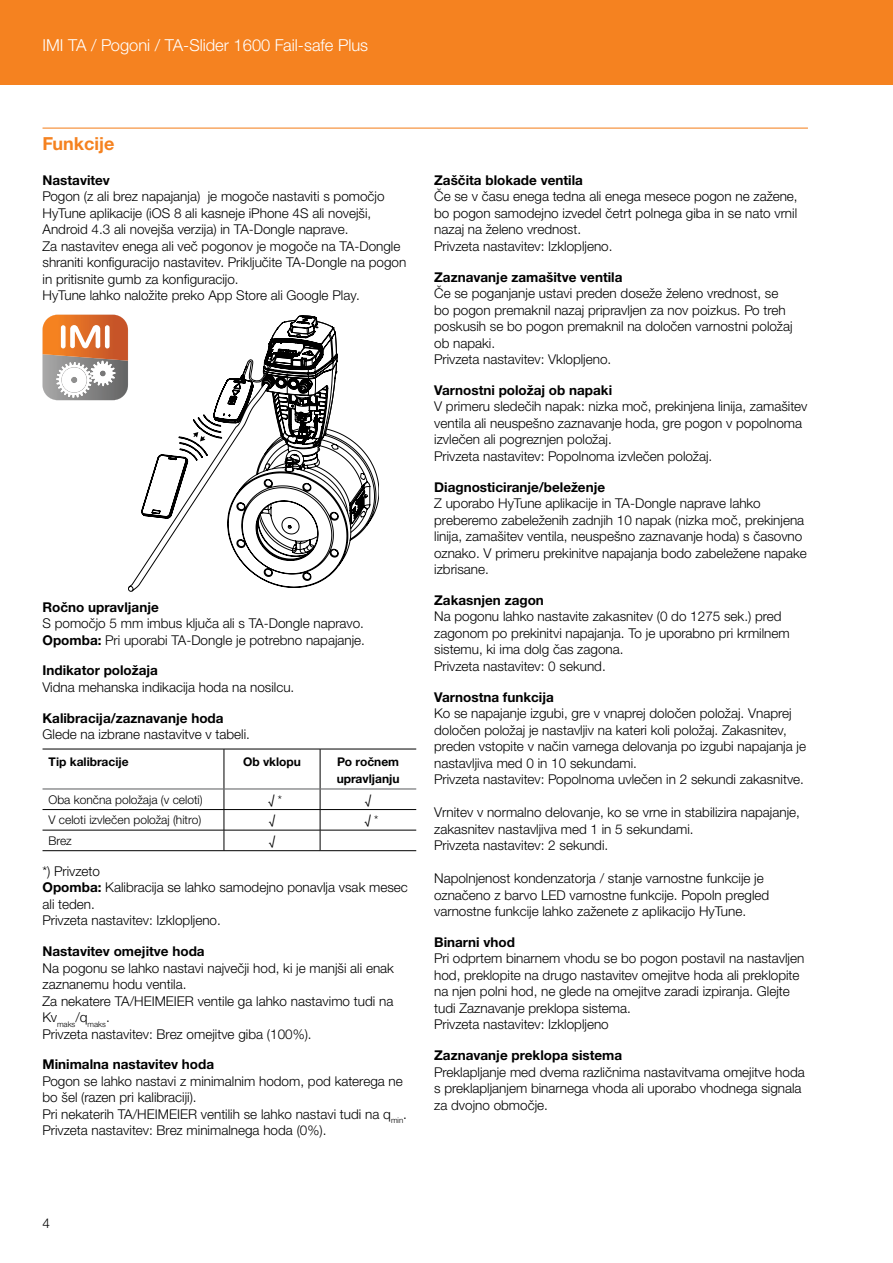
<style>
.page{position:relative;width:893px;height:1263px;background:#fff}
.page>*{position:absolute;margin:0;border:0;box-sizing:border-box;transform-origin:0 0}
.t1{font:700 18px "Helvetica Neue LTW1 G";color:#f58220}
.t2{font:300 16.5px "Helvetica Neue LTW1 G";color:#fff}
.t3{font:300 13.5px/16.5px "Helvetica Neue LTW1 G";color:#000}
.t4{font:700 13.5px "Helvetica Neue LTW1 G";color:#000}
.t5{font:300 12px "Helvetica Neue LTW1 G";color:#000}
.t6{font:700 12px/16.5px "Helvetica Neue LTW1 G";color:#000}
.t7{font:300 7.8px "Helvetica Neue LTW1 G";color:#000}
.s1{font-weight:700}
</style>
<div class="page">
<div style="left:0;top:0;width:893px;height:85px;background:#f58220"></div>
<hr style="left:43px;top:128px;width:765px;height:1px;background:#f58220">
<hr style="left:43px;top:749px;width:181px;height:1px;background:#000">
<hr style="left:224px;top:749px;width:96px;height:1px;background:#000">
<hr style="left:224px;top:749px;width:1px;height:40px;background:#000">
<hr style="left:320px;top:749px;width:96px;height:1px;background:#000">
<hr style="left:320px;top:749px;width:1px;height:40px;background:#000">
<hr style="left:43px;top:809px;width:181px;height:1px;background:#000">
<hr style="left:224px;top:809px;width:96px;height:1px;background:#000">
<hr style="left:320px;top:809px;width:96px;height:1px;background:#000">
<hr style="left:43px;top:830px;width:181px;height:1px;background:#000">
<hr style="left:224px;top:830px;width:96px;height:1px;background:#000">
<svg style="left:224px;top:790px;width:1px;height:60px"></svg>
<hr style="left:320px;top:830px;width:96px;height:1px;background:#000">
<svg style="left:320px;top:790px;width:1px;height:60px"></svg>
<hr style="left:43px;top:850px;width:181px;height:1px;background:#000">
<hr style="left:224px;top:850px;width:96px;height:1px;background:#000">
<hr style="left:320px;top:850px;width:96px;height:1px;background:#000">
<hr style="left:43px;top:789px;width:181px;height:1px;background:#58595b">
<hr style="left:224px;top:789px;width:96px;height:1px;background:#58595b">
<hr style="left:320px;top:789px;width:96px;height:1px;background:#58595b">
<svg style="left:43px;top:315px;width:85px;height:86px"></svg>
<img style="left:43px;top:354px;width:85px;height:7px">
<svg style="left:128px;top:459px;width:251px;height:132px"></svg>
<svg style="left:141px;top:315px;width:229px;height:239px"></svg>
<p class="t2" style="left:43px;top:35px;width:327px">IMI TA / Pogoni / TA-Slider 1600 Fail-safe Plus</p>
<h1 class="t1" style="left:43px;top:132px;width:73px">Funkcije</h1>
<p class="t4" style="left:43px;top:172px;width:69px">Nastavitev</p>
<p class="t3" style="left:43px;top:188px;width:365px">Pogon (z ali brez napajanja) je mogoče nastaviti s pomočjo HyTune aplikacije (iOS 8 ali kasneje iPhone 4S ali novejši, Android 4.3 ali novejša verzija) in TA-Dongle naprave.<br>Za nastavitev enega ali več pogonov je mogoče na TA-Dongle shraniti konfiguracijo nastavitev. Priključite TA-Dongle na pogon in pritisnite gumb za konfiguracijo.<br>HyTune lahko naložite preko App Store ali Google Play.</p>
<p class="t4" style="left:43px;top:598px;width:118px">Ročno upravljanje</p>
<p class="t3" style="left:43px;top:615px;width:324px">S pomočjo 5 mm imbus ključa ali s TA-Dongle napravo.<br><span class="s1">Opomba:</span> Pri uporabi TA-Dongle je potrebno napajanje.</p>
<p class="t4" style="left:43px;top:662px;width:117px">Indikator položaja</p>
<p class="t3" style="left:43px;top:679px;width:253px">Vidna mehanska indikacija hoda na nosilcu.</p>
<p class="t4" style="left:43px;top:709px;width:183px">Kalibracija/zaznavanje hoda</p>
<p class="t3" style="left:43px;top:726px;width:209px">Glede na izbrane nastavitve v tabeli.</p>
<p class="t6" style="left:49px;top:753px;width:82px">Tip kalibracije</p>
<p class="t6" style="left:243px;top:753px;width:60px">Ob vklopu</p>
<p class="t6" style="left:337px;top:753px;width:64px">Po ročnem upravljanju</p>
<p class="t5" style="left:49px;top:792px;width:156px">Oba končna položaja (v celoti)</p>
<p class="t5" style="left:269px;top:792px;width:15px">√ *</p>
<p class="t5" style="left:365px;top:792px;width:8px">√</p>
<p class="t5" style="left:49px;top:812px;width:154px">V celoti izvlečen položaj (hitro)</p>
<p class="t5" style="left:269px;top:812px;width:8px">√</p>
<p class="t5" style="left:365px;top:812px;width:15px">√ *</p>
<p class="t5" style="left:49px;top:833px;width:25px">Brez</p>
<p class="t5" style="left:269px;top:833px;width:8px">√</p>
<p class="t3" style="left:43px;top:863px;width:367px">*) Privzeto<br><span class="s1">Opomba:</span> Kalibracija se lahko samodejno ponavlja vsak mesec ali teden.<br>Privzeta nastavitev: Izklopljeno.</p>
<p class="t4" style="left:43px;top:943px;width:164px">Nastavitev omejitve hoda</p>
<p class="t3" style="left:43px;top:959px;width:353px">Na pogonu se lahko nastavi največji hod, ki je manjši ali enak zaznanemu hodu ventila.<br>Za nekatere TA/HEIMEIER ventile ga lahko nastavimo tudi na</p>
<p class="t7" style="left:43px;top:1019px;width:69px"><sup>Kv</sup>maks<sup>/q</sup>maks<sup>.</sup></p>
<p class="t3" style="left:43px;top:1025px;width:271px">Privzeta nastavitev: Brez omejitve giba (100%).</p>
<p class="t4" style="left:43px;top:1056px;width:173px">Minimalna nastavitev hoda</p>
<p class="t3" style="left:43px;top:1073px;width:366px">Pogon se lahko nastavi z minimalnim hodom, pod katerega ne bo šel (razen pri kalibraciji).<br>Pri nekaterih TA/HEIMEIER ventilih se lahko nastavi tudi na q<sub>min</sub>.<br>Privzeta nastavitev: Brez minimalnega hoda (0%).</p>
<p class="t4" style="left:434px;top:172px;width:150px">Zaščita blokade ventila</p>
<p class="t3" style="left:434px;top:188px;width:365px">Če se v času enega tedna ali enega mesece pogon ne zažene, bo pogon samodejno izvedel četrt polnega giba in se nato vrnil nazaj na želeno vrednost.<br>Privzeta nastavitev: Izklopljeno.</p>
<p class="t4" style="left:434px;top:268px;width:190px">Zaznavanje zamašitve ventila</p>
<p class="t3" style="left:434px;top:285px;width:360px">Če se poganjanje ustavi preden doseže želeno vrednost, se bo pogon premaknil nazaj pripravljen za nov poizkus. Po treh poskusih se bo pogon premaknil na določen varnostni položaj ob napaki.<br>Privzeta nastavitev: Vklopljeno.</p>
<p class="t4" style="left:434px;top:382px;width:179px">Varnostni položaj ob napaki</p>
<p class="t3" style="left:434px;top:398px;width:375px">V primeru sledečih napak: nizka moč, prekinjena linija, zamašitev ventila ali neuspešno zaznavanje hoda, gre pogon v popolnoma izvlečen ali pogreznjen položaj.<br>Privzeta nastavitev: Popolnoma izvlečen položaj.</p>
<p class="t4" style="left:434px;top:478px;width:172px">Diagnosticiranje/beleženje</p>
<p class="t3" style="left:434px;top:495px;width:374px">Z uporabo HyTune aplikacije in TA-Dongle naprave lahko preberemo zabeleženih zadnjih 10 napak (nizka moč, prekinjena linija, zamašitev ventila, neuspešno zaznavanje hoda) s časovno oznako. V primeru prekinitve napajanja bodo zabeležene napake izbrisane.</p>
<p class="t4" style="left:434px;top:592px;width:111px">Zakasnjen zagon</p>
<p class="t3" style="left:434px;top:608px;width:357px">Na pogonu lahko nastavite zakasnitev (0 do 1275 sek.) pred zagonom po prekinitvi napajanja. To je uporabno pri krmilnem sistemu, ki ima dolg čas zagona.<br>Privzeta nastavitev: 0 sekund.</p>
<p class="t4" style="left:434px;top:688px;width:121px">Varnostna funkcija</p>
<p class="t3" style="left:434px;top:705px;width:373px">Ko se napajanje izgubi, gre v vnaprej določen položaj. Vnaprej določen položaj je nastavljiv na kateri koli položaj. Zakasnitev, preden vstopite v način varnega delovanja po izgubi napajanja je nastavljiva med 0 in 10 sekundami.<br>Privzeta nastavitev: Popolnoma uvlečen in 2 sekundi zakasnitve.</p>
<p class="t3" style="left:434px;top:804px;width:367px">Vrnitev v normalno delovanje, ko se vrne in stabilizira napajanje, zakasnitev nastavljiva med 1 in 5 sekundami.<br>Privzeta nastavitev: 2 sekundi.</p>
<p class="t3" style="left:434px;top:870px;width:337px">Napolnjenost kondenzatorja / stanje varnostne funkcije je označeno z barvo LED varnostne funkcije. Popoln pregled varnostne funkcije lahko zaženete z aplikacijo HyTune.</p>
<p class="t4" style="left:434px;top:934px;width:82px">Binarni vhod</p>
<p class="t3" style="left:434px;top:950px;width:372px">Pri odprtem binarnem vhodu se bo pogon postavil na nastavljen hod, preklopite na drugo nastavitev omejitve hoda ali preklopite na njen polni hod, ne glede na omejitve zaradi izpiranja. Glejte tudi Zaznavanje preklopa sistema.<br>Privzeta nastavitev: Izklopljeno</p>
<p class="t4" style="left:434px;top:1047px;width:190px">Zaznavanje preklopa sistema</p>
<p class="t3" style="left:434px;top:1063px;width:372px">Preklapljanje med dvema različnima nastavitvama omejitve hoda s preklapljanjem binarnega vhoda ali uporabo vhodnega signala za dvojno območje.</p>
<p class="t3" style="left:43px;top:1215px;width:9px">4</p>
</div>
